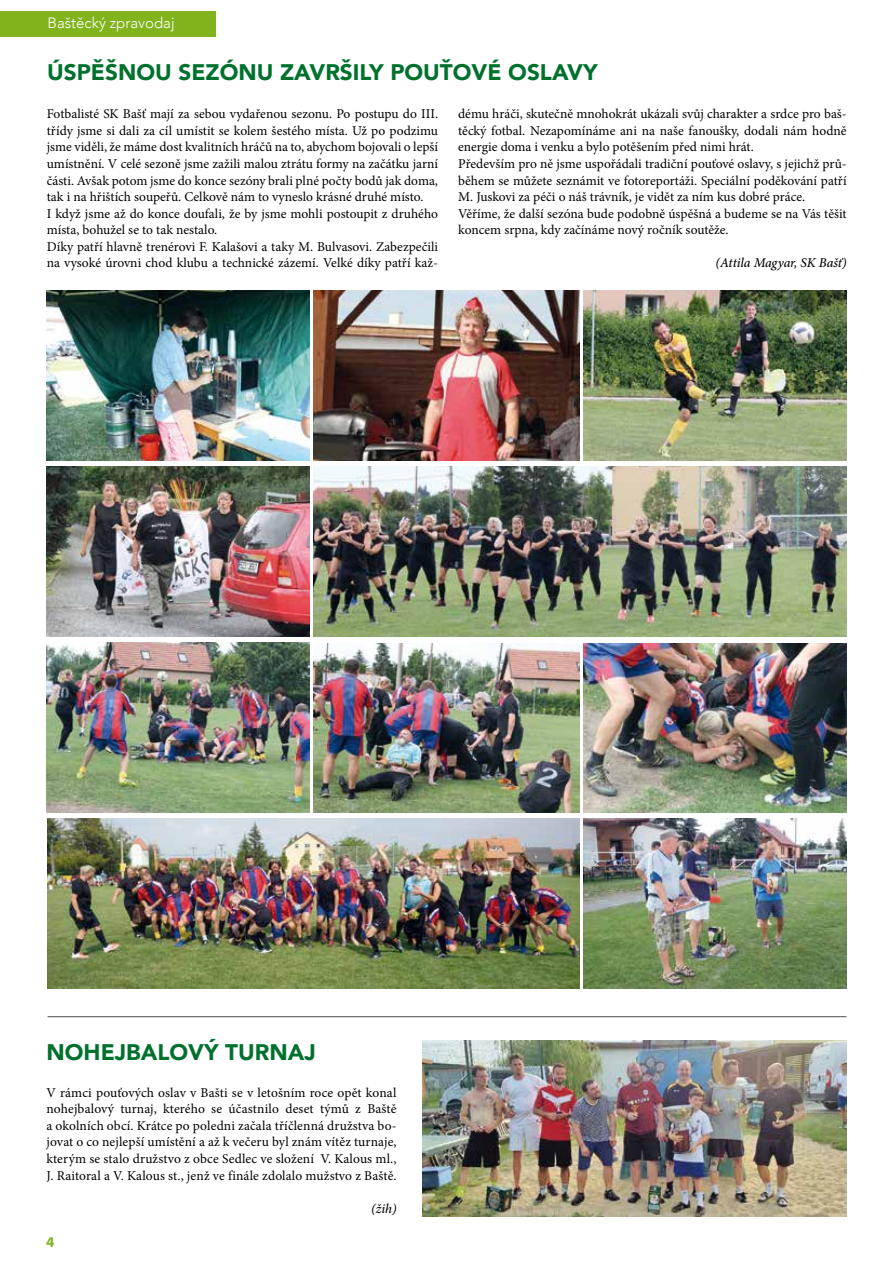
<style>
.page{position:relative;width:893px;height:1263px;background:#fff}
.page>*{position:absolute;margin:0;border:0;box-sizing:border-box;transform-origin:0 0}
.t1{font:900 22.5px "Avenir";color:#00712d}
.t2{font:300 15px "Avenir";color:#fff}
.t3{font:700 15px "Myriad Pro";color:#81b31c}
.t4{font:13.5px/16.6px "Minion Pro";color:#000}
.t5{font:italic 500 13.5px "Minion Pro";letter-spacing:-.005em;color:#000}
</style>
<div class="page">
<div style="left:0;top:11px;width:216px;height:25px;background:#81b31c"></div>
<img style="left:47px;top:818px;width:532px;height:171px">
<img style="left:584px;top:818px;width:262px;height:171px">
<img style="left:47px;top:291px;width:262px;height:170px">
<img style="left:314px;top:291px;width:265px;height:170px">
<img style="left:584px;top:291px;width:262px;height:170px">
<img style="left:47px;top:467px;width:262px;height:170px">
<img style="left:314px;top:467px;width:532px;height:170px">
<img style="left:47px;top:643px;width:262px;height:170px">
<img style="left:314px;top:643px;width:265px;height:170px">
<img style="left:584px;top:643px;width:262px;height:170px">
<hr style="left:48px;top:1016px;width:798px;height:1px;background:#4b4b4d">
<img style="left:422px;top:1040px;width:424px;height:176px">
<p class="t2" style="left:48px;top:14px;width:128px">Baštěcký zpravodaj</p>
<h1 class="t1" style="left:47px;top:53px;width:552px">ÚSPĚŠNOU SEZÓNU ZAVRŠILY POUŤOVÉ OSLAVY</h1>
<p class="t4" style="left:47px;top:106px;width:393px">Fotbalisté SK Bašť mají za sebou vydařenou sezonu. Po postupu do III. třídy jsme si dali za cíl umístit se kolem šestého místa. Už po podzimu jsme viděli, že máme dost kvalitních hráčů na to, abychom bojovali o lepší umístnění. V celé sezoně jsme zažili malou ztrátu formy na začátku jarní části. Avšak potom jsme do konce sezóny brali plné počty bodů jak doma, tak i na hřištích soupeřů. Celkově nám to vyneslo krásné druhé místo.<br>I když jsme až do konce doufali, že by jsme mohli postoupit z druhého místa, bohužel se to tak nestalo.<br>Díky patří hlavně trenérovi F. Kalašovi a taky M. Bulvasovi. Zabezpečili na vysoké úrovni chod klubu a technické zázemí. Velké díky patří kaž-</p>
<p class="t4" style="left:458px;top:106px;width:390px">dému hráči, skutečně mnohokrát ukázali svůj charakter a srdce pro baš&shy;těcký fotbal. Nezapomínáme ani na naše fanoušky, dodali nám hodně energie doma i venku a bylo potěšením před nimi hrát.<br>Především pro ně jsme uspořádali tradiční pouťové oslavy, s jejichž prů&shy;během se můžete seznámit ve fotoreportáži. Speciální poděkování patří M. Juskovi za péči o náš trávník, je vidět za ním kus dobré práce.<br>Věříme, že další sezóna bude podobně úspěšná a budeme se na Vás těšit koncem srpna, kdy začínáme nový ročník soutěže.</p>
<p class="t5" style="left:715px;top:254px;width:133px">(Attila Magyar, SK Bašť)</p>
<h1 class="t1" style="left:47px;top:1032px;width:271px">NOHEJBALOVÝ TURNAJ</h1>
<p class="t4" style="left:46px;top:1084px;width:352px;text-align:justify">V rámci pouťových oslav v Bašti se v letošním roce opět konal nohejbalový turnaj, kterého se účastnilo deset týmů z Baště a okolních obcí. Krátce po poledni začala tříčlenná družstva bo&shy;jovat o co nejlepší umístění a až k večeru byl znám vítěz turnaje, kterým se stalo družstvo z obce Sedlec ve složení V. Kalous ml., J. Raitoral a V. Kalous st., jenž ve finále zdolalo mužstvo z Baště.</p>
<p class="t5" style="left:371px;top:1199px;width:27px">(žih)</p>
<p class="t3" style="left:46px;top:1232px;width:10px">4</p>
</div>
